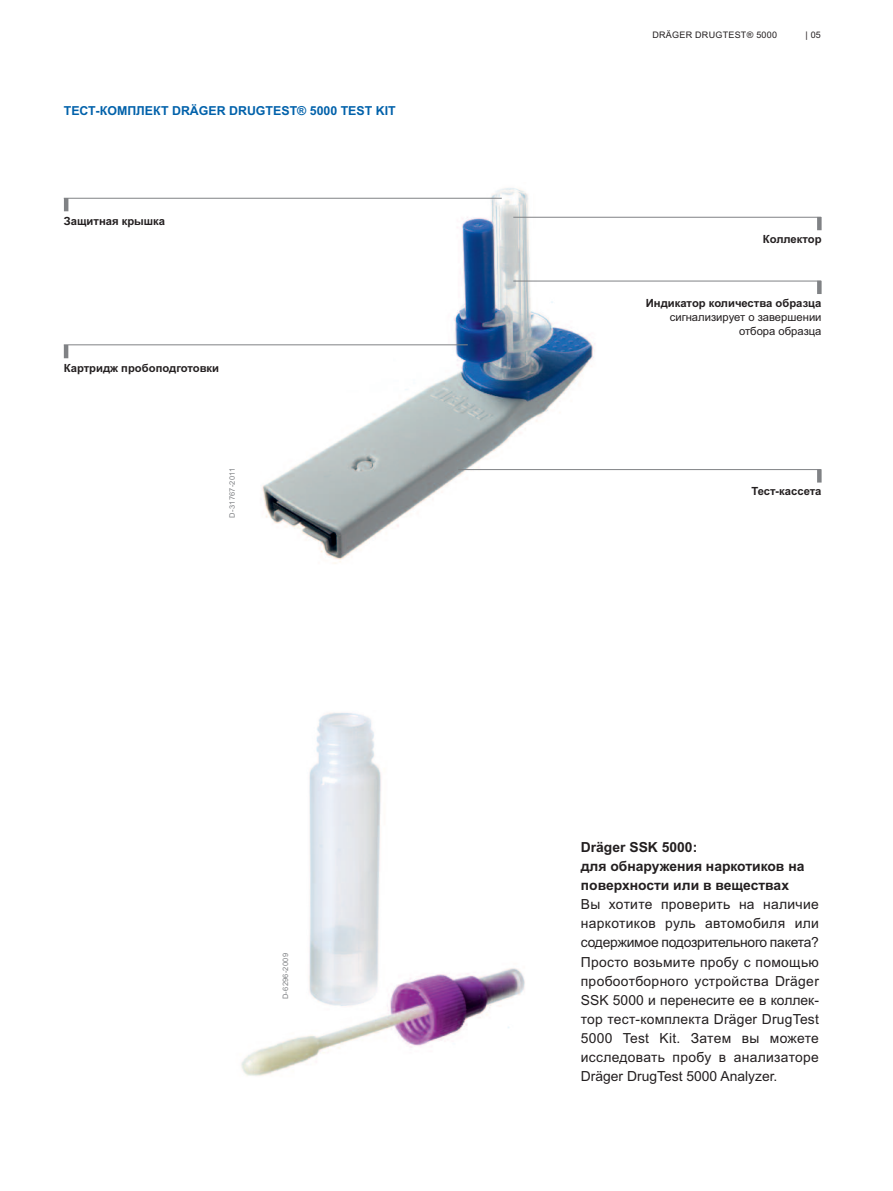
<style>
.page{position:relative;width:893px;height:1191px;background:#fff}
.page>*{position:absolute;margin:0;border:0;box-sizing:border-box;transform-origin:0 0}
.t1{font:13.8px/19.2px "Arial";letter-spacing:.01em;color:#231f20;text-align:justify}
.t2{font:700 13.8px/19.2px "Arial";color:#231f20}
.t3{font:700 12.3px "Arial";color:#0161aa}
.t4{font:700 11.25px "Arial";color:#231f20}
.t5{font:11.25px/14.2px "Arial";color:#231f20;text-align:right}
.t6{font:9px "Arial";letter-spacing:.03em;color:#231f20}
.t7{font:7.5px "Arial";letter-spacing:.03em;color:#808285}
</style>
<div class="page">
<img style="left:238px;top:188px;width:438px;height:376px">
<hr style="left:64px;top:198px;width:4px;height:13px;background:#808285">
<hr style="left:64px;top:198px;width:438px;height:1px;background:#808285">
<hr style="left:64px;top:345px;width:4px;height:13px;background:#808285">
<hr style="left:64px;top:344px;width:404px;height:1px;background:#808285">
<div style="left:817px;top:469px;width:5px;height:13px;background:#808285"></div>
<hr style="left:458px;top:469px;width:363px;height:1px;background:#808285">
<div style="left:817px;top:217px;width:5px;height:13px;background:#808285"></div>
<hr style="left:513px;top:217px;width:308px;height:1px;background:#808285">
<div style="left:817px;top:281px;width:5px;height:13px;background:#808285"></div>
<hr style="left:513px;top:281px;width:308px;height:1px;background:#808285">
<img style="left:309px;top:712px;width:72px;height:249px">
<img style="left:241px;top:961px;width:284px;height:115px">
<p class="t3" style="left:64px;top:103px;width:333px">ТЕСТ-КОМПЛЕКТ DRÄGER DRUGTEST® 5000 TEST KiT</p>
<p class="t4" style="left:64px;top:215px;width:103px">защитная крышка</p>
<p class="t4" style="left:64px;top:361px;width:157px">Картридж пробоподготовки</p>
<p class="t7" style="left:228px;top:517px;width:51px;rotate:-90deg">D-31767-2011</p>
<p class="t7" style="left:281px;top:999px;width:47px;rotate:-90deg">D-6296-2009</p>
<p class="t6" style="left:652px;top:30px;width:126px">Dräger DrUgTeST® 5000</p>
<p class="t6" style="left:806px;top:30px;width:17px">| 05</p>
<p class="t4" style="left:763px;top:232px;width:60px">Коллектор</p>
<p class="t4" style="left:646px;top:296px;width:177px">Индикатор количества образца</p>
<p class="t5" style="left:670px;top:310px;width:153px">сигнализирует о завершении отбора образца</p>
<p class="t4" style="left:751px;top:485px;width:72px">Тест-кассета</p>
<p class="t2" style="left:581px;top:837px;width:225px">Dräger SSK 5000:<br>для обнаружения наркотиков на поверхности или в веществах</p>
<p class="t1" style="left:581px;top:895px;width:240px">Вы хотите проверить на наличие наркотиков руль автомобиля или содержимое подозрительного пакета?<br>Просто возьмите пробу с помощью пробоотборного устройства Dräger SSK 5000 и перенесите ее в коллек&shy;тор тест-комплекта Dräger DrugTest 5000 Test Kit. Затем вы можете исследовать пробу в анализаторе Dräger DrugTest 5000 Analyzer.</p>
</div>
